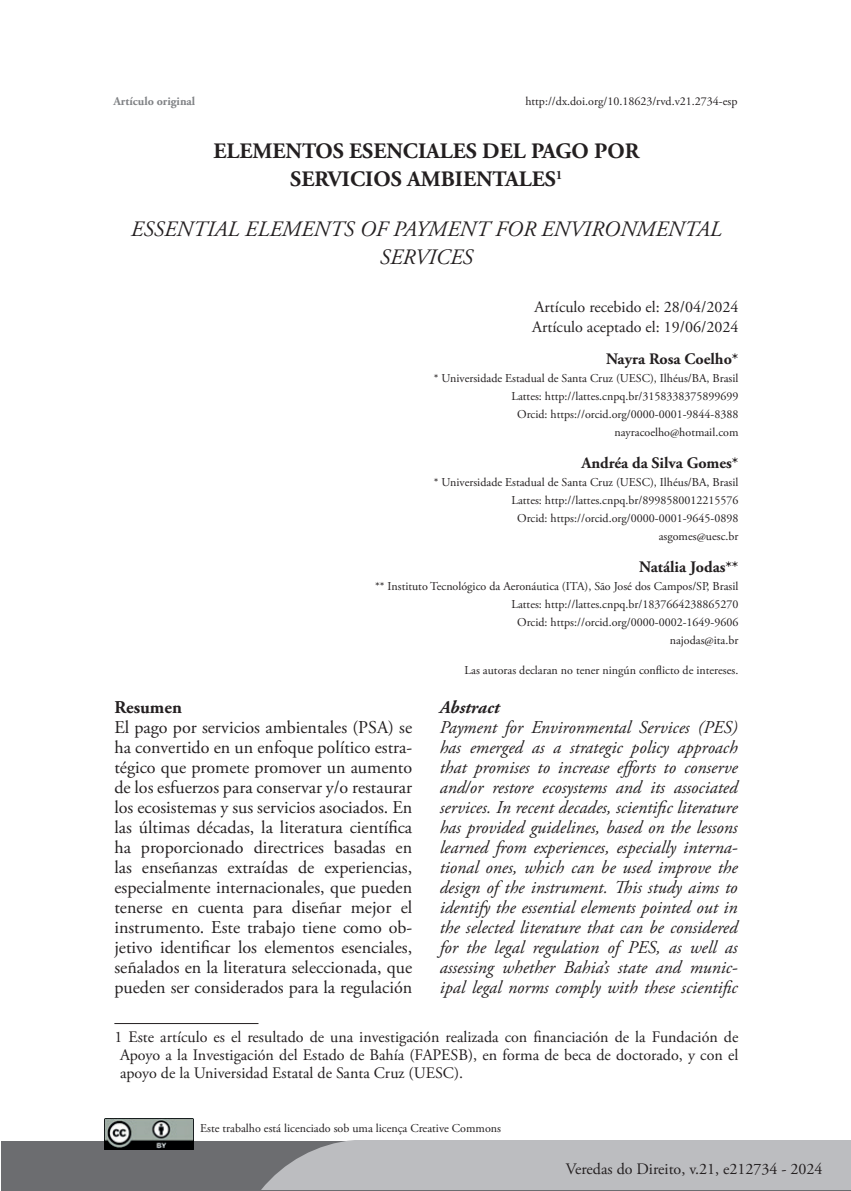
<style>
.page{position:relative;width:851px;height:1191px;background:#fff}
.page>*{position:absolute;margin:0;border:0;box-sizing:border-box;transform-origin:0 0}
.t1{font:700 22px/28px "Adobe Garamond Pro";color:#231f20;text-align:center}
.t2{font:italic 22px/28px "Adobe Garamond Pro";color:#231f20;text-align:center}
.t3{font:italic 18px/20px "Adobe Garamond Pro";color:#231f20;text-align:justify}
.t4{font:18px/20px "Adobe Garamond Pro";color:#231f20;text-align:justify}
.t5{font:italic 700 18px "Adobe Garamond Pro";color:#231f20}
.t6{font:700 18px "Adobe Garamond Pro";color:#231f20}
.t7{font:16px/18px "Adobe Garamond Pro";color:#231f20}
.t8{font:700 16px "Adobe Garamond Pro";color:#231f20}
.t9{font:12px/18px "Adobe Garamond Pro";color:#231f20;text-align:right}
.t10{font:700 12px "Adobe Garamond Pro";color:#808285}
</style>
<div class="page">
<div style="left:1px;top:1141px;width:849px;height:50px;background:#6c6d70"></div>
<div style="left:261px;top:1140px;width:589px;height:50px;background:#bcbdc0"></div>
<hr style="left:114px;top:1023px;width:144px;height:1px;background:#231f20">
<img style="left:104px;top:1118px;width:89px;height:31px">
<p class="t10" style="left:113px;top:94px;width:83px">Artículo original</p>
<p class="t9" style="left:525px;top:93px;width:213px">http://dx.doi.org/10.18623/rvd.v21.2734-esp</p>
<h1 class="t1" style="left:213px;top:137px;width:427px">ELEMENTOS ESENCIALES DEL PAGO POR<br>SERVICIOS AMBIENTALES<sup>1</sup></h1>
<h1 class="t2" style="left:131px;top:216px;width:592px">ESSENTIAL ELEMENTS OF PAYMENT FOR ENVIRONMENTAL<br>SERVICES</h1>
<h3 class="t7" style="left:532px;top:297px;width:208px;line-height:20px">Artículo recebido el: 28/04/2024<br>Artículo aceptado el: 19/06/2024</h3>
<h3 class="t8" style="left:606px;top:350px;width:134px">Nayra Rosa Coelho*</h3>
<p class="t9" style="left:434px;top:370px;width:306px">* Universidade Estadual de Santa Cruz (UESC), Ilhéus/BA, Brasil Lattes: http://lattes.cnpq.br/3158338375899699<br>Orcid: https://orcid.org/0000-0001-9844-8388 nayracoelho@hotmail.com</p>
<h3 class="t8" style="left:581px;top:454px;width:158px">Andréa da Silva Gomes*</h3>
<p class="t9" style="left:434px;top:474px;width:306px">* Universidade Estadual de Santa Cruz (UESC), Ilhéus/BA, Brasil Lattes: http://lattes.cnpq.br/8998580012215576<br>Orcid: https://orcid.org/0000-0001-9645-0898<br>asgomes@uesc.br</p>
<h3 class="t8" style="left:639px;top:558px;width:101px">Natália Jodas**</h3>
<p class="t9" style="left:375px;top:578px;width:365px">** Instituto Tecnológico da Aeronáutica (ITA), São José dos Campos/SP, Brasil Lattes: http://lattes.cnpq.br/1837664238865270<br>Orcid: https://orcid.org/0000-0002-1649-9606<br>najodas@ita.br</p>
<p class="t9" style="left:464px;top:662px;width:275px">Las autoras declaran no tener ningún conflicto de intereses.</p>
<h2 class="t6" style="left:114px;top:696px;width:69px">Resumen</h2>
<p class="t4" style="left:114px;top:718px;width:299px">El pago por servicios ambientales (PSA) se ha convertido en un enfoque político estra&shy;tégico que promete promover un aumento de los esfuerzos para conservar y/o restaurar los ecosistemas y sus servicios asociados. En las últimas décadas, la literatura científica ha proporcionado directrices basadas en las enseñanzas extraídas de experiencias, especialmente internacionales, que pueden tenerse en cuenta para diseñar mejor el instrumento. Este trabajo tiene como ob&shy;jetivo identificar los elementos esenciales, señalados en la literatura seleccionada, que pueden ser considerados para la regulación</p>
<h2 class="t5" style="left:439px;top:697px;width:61px">Abstract</h2>
<p class="t3" style="left:439px;top:717px;width:299px">Payment for Environmental Services (PES) has emerged as a strategic policy approach that promises to increase efforts to conserve and/or restore ecosystems and its associated services. In recent decades, scientific literature has provided guidelines, based on the lessons learned from experiences, especially interna&shy;tional ones, which can be used improve the design of the instrument. This study aims to identify the essential elements pointed out in the selected literature that can be considered for the legal regulation of PES, as well as assessing whether Bahia’s state and munic&shy;ipal legal norms comply with these scientific</p>
<p class="t7" style="left:120px;top:1028px;width:619px;text-align:justify;text-indent:-6px">1 Este artículo es el resultado de una investigación realizada con financiación de la Fundación de Apoyo a la Investigación del Estado de Bahía (FAPESB), en forma de beca de doctorado, y con el apoyo de la Universidad Estatal de Santa Cruz (UESC).</p>
<p class="t9" style="left:200px;top:1119px;width:302px">Este trabalho está licenciado sob uma licença Creative Commons</p>
<h3 class="t7" style="left:565px;top:1160px;width:258px">Veredas do Direito, v.21, e212734 - 2024</h3>
</div>
